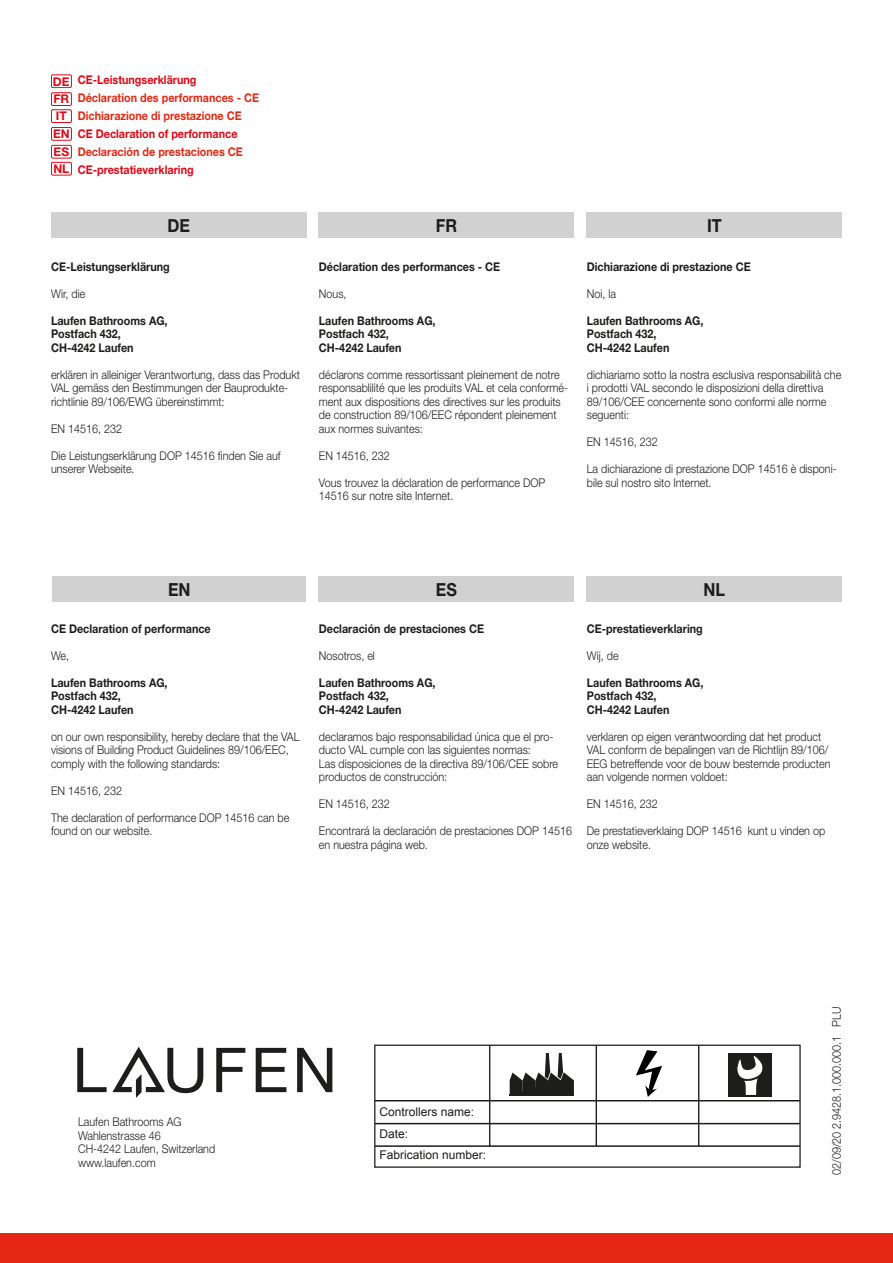
<style>
.page{position:relative;width:893px;height:1263px;background:#fff}
.page>*{position:absolute;margin:0;border:0;box-sizing:border-box;transform-origin:0 0}
.t1{font:700 18px "Helvetica Neue";color:#1d1d1b;scale:.9 1}
.t2{font:300 12px/13.5px "Helvetica Neue";color:#1d1d1b;scale:.9 1}
.t3{font:700 12px/13.5px "Helvetica Neue";color:#1d1d1b;scale:.9 1}
.t4{font:700 12px/18px "Helvetica Neue";color:#e52813;scale:.9 1}
.t5{font:700 12px "Helvetica Neue";color:#e30614;scale:.9 1}
.t6{font:12px/21.8px "Arial";color:#1d1d1b}
.t7{font:700 12px/17.9px "Helvetica Neue";color:#e30614}
</style>
<div class="page">
<svg style="left:216px;top:1048px;width:29px;height:44px"></svg>
<svg style="left:256px;top:1048px;width:30px;height:44px"></svg>
<svg style="left:297px;top:1048px;width:35px;height:44px"></svg>
<svg style="left:77px;top:1047px;width:126px;height:51px"></svg>
<div style="left:374px;top:1044px;width:427px;height:124px;border:1px solid #1d1d1b"></div>
<hr style="left:375px;top:1100px;width:425px;height:1px;background:#1d1d1b">
<hr style="left:375px;top:1123px;width:425px;height:1px;background:#1d1d1b">
<hr style="left:375px;top:1145px;width:425px;height:2px;background:#1d1d1b">
<hr style="left:489px;top:1045px;width:1px;height:101px;background:#1d1d1b">
<hr style="left:596px;top:1045px;width:1px;height:101px;background:#1d1d1b">
<hr style="left:698px;top:1045px;width:1px;height:101px;background:#1d1d1b">
<div style="left:728px;top:1054px;width:43px;height:43px;background:#1d1d1b"></div>
<svg style="left:737px;top:1056px;width:26px;height:39px"></svg>
<svg style="left:510px;top:1053px;width:64px;height:41px"></svg>
<hr style="left:510px;top:1094px;width:64px;height:2px;background:#1d1d1b">
<svg style="left:636px;top:1050px;width:26px;height:47px"></svg>
<div style="left:0;top:1233px;width:893px;height:30px;background:#e52813"></div>
<div style="left:52px;top:576px;width:254px;height:25px;background:#d1d1d1"></div>
<div style="left:51px;top:213px;width:255px;height:25px;background:#d1d1d1"></div>
<div style="left:319px;top:213px;width:255px;height:25px;background:#d1d1d1"></div>
<div style="left:587px;top:213px;width:255px;height:25px;background:#d1d1d1"></div>
<div style="left:319px;top:576px;width:255px;height:25px;background:#d1d1d1"></div>
<div style="left:587px;top:576px;width:255px;height:25px;background:#d1d1d1"></div>
<div style="left:51px;top:75px;width:21px;height:13px;border:1px solid #e30614;border-radius:2px"></div>
<div style="left:51px;top:127px;width:21px;height:14px;border:1px solid #e30614;border-radius:2px"></div>
<div style="left:51px;top:145px;width:21px;height:13px;border:1px solid #e30614;border-radius:2px"></div>
<div style="left:51px;top:92px;width:21px;height:14px;border:1px solid #e30614;border-radius:2px"></div>
<div style="left:51px;top:109px;width:21px;height:14px;border:1px solid #e30614;border-radius:2px"></div>
<div style="left:51px;top:162px;width:21px;height:13px;border:1px solid #e30614;border-radius:2px"></div>
<p class="t7" style="left:53px;top:72px;width:18px">DE</p>
<p class="t7" style="left:53px;top:90px;width:17px;line-height:17px">FR<br>IT</p>
<p class="t7" style="left:53px;top:125px;width:18px">EN<br>ES</p>
<p class="t7" style="left:53px;top:160px;width:18px">NL</p>
<p class="t5" style="left:78px;top:72px;width:133px">CE-Leistungserklärung</p>
<p class="t4" style="left:78px;top:88px;width:203px">Déclaration des performances - CE<br>Dichiarazione di prestazione CE</p>
<p class="t5" style="left:78px;top:126px;width:179px">CE Declaration of performance</p>
<p class="t4" style="left:78px;top:142px;width:185px">Declaración de prestaciones CE</p>
<p class="t5" style="left:78px;top:162px;width:130px">CE-prestatieverklaring</p>
<h1 class="t1" style="left:167px;top:215px;width:27px">DE</h1>
<h1 class="t1" style="left:436px;top:215px;width:25px">FR</h1>
<h1 class="t1" style="left:707px;top:215px;width:18px">IT</h1>
<p class="t3" style="left:51px;top:260px;width:133px">CE-Leistungserklärung</p>
<p class="t2" style="left:51px;top:287px;width:40px">Wir, die</p>
<p class="t3" style="left:51px;top:314px;width:131px">Laufen Bathrooms AG,<br>Postfach 432,<br>CH-4242 Laufen</p>
<p class="t2" style="left:51px;top:368px;width:278px">erklären in alleiniger Verantwortung, dass das Produkt<br>VAL gemäss den Bestimmungen der Bauprodukte&shy;richtlinie 89/106/EWG übereinstimmt:</p>
<p class="t2" style="left:51px;top:422px;width:80px">EN 14516, 232</p>
<p class="t2" style="left:51px;top:449px;width:257px">Die Leistungserklärung DOP 14516 finden Sie auf unserer Webseite.</p>
<p class="t3" style="left:319px;top:260px;width:203px">Déclaration des performances - CE</p>
<p class="t2" style="left:319px;top:287px;width:32px">Nous,</p>
<p class="t3" style="left:319px;top:314px;width:131px">Laufen Bathrooms AG,<br>Postfach 432,<br>CH-4242 Laufen</p>
<p class="t2" style="left:319px;top:368px;width:278px">déclarons comme ressortissant pleinement de notre responsablilité que les produits VAL et cela conformé&shy;ment aux dispositions des directives sur les produits de construction 89/106/EEC répondent pleinement aux normes suivantes:</p>
<p class="t2" style="left:319px;top:449px;width:80px">EN 14516, 232</p>
<p class="t2" style="left:319px;top:476px;width:253px">Vous trouvez la déclaration de performance DOP<br>14516 sur notre site Internet.</p>
<p class="t3" style="left:587px;top:260px;width:184px">Dichiarazione di prestazione CE</p>
<p class="t2" style="left:587px;top:287px;width:34px">Noi, la</p>
<p class="t3" style="left:587px;top:314px;width:131px">Laufen Bathrooms AG,<br>Postfach 432,<br>CH-4242 Laufen</p>
<p class="t2" style="left:587px;top:368px;width:284px">dichiariamo sotto la nostra esclusiva responsabilità che i prodotti VAL secondo le disposizioni della direttiva 89/106/CEE concernente sono conformi alle norme seguenti:</p>
<p class="t2" style="left:587px;top:435px;width:80px">EN 14516, 232</p>
<p class="t2" style="left:587px;top:462px;width:279px">La dichiarazione di prestazione DOP 14516 è disponi&shy;bile sul nostro sito Internet.</p>
<h1 class="t1" style="left:168px;top:578px;width:27px">EN</h1>
<p class="t3" style="left:51px;top:622px;width:179px">CE Declaration of performance</p>
<p class="t2" style="left:51px;top:649px;width:22px">We,</p>
<p class="t3" style="left:51px;top:676px;width:131px">Laufen Bathrooms AG,<br>Postfach 432,<br>CH-4242 Laufen</p>
<p class="t2" style="left:51px;top:730px;width:278px">on our own responsibility, hereby declare that the VAL visions of Building Product Guidelines 89/106/EEC, comply with the following standards:</p>
<p class="t2" style="left:51px;top:784px;width:80px">EN 14516, 232</p>
<p class="t2" style="left:51px;top:811px;width:266px">The declaration of performance DOP 14516 can be found on our website.</p>
<h1 class="t1" style="left:436px;top:578px;width:25px">ES</h1>
<h1 class="t1" style="left:704px;top:578px;width:26px">NL</h1>
<p class="t3" style="left:319px;top:622px;width:185px">Declaración de prestaciones CE</p>
<p class="t2" style="left:319px;top:649px;width:64px">Nosotros, el</p>
<p class="t3" style="left:319px;top:676px;width:131px">Laufen Bathrooms AG,<br>Postfach 432,<br>CH-4242 Laufen</p>
<p class="t2" style="left:319px;top:730px;width:267px">declaramos bajo responsabilidad única que el pro&shy;ducto VAL cumple con las siguientes normas:<br>Las disposiciones de la directiva 89/106/CEE sobre productos de construcción:</p>
<p class="t2" style="left:319px;top:797px;width:80px">EN 14516, 232</p>
<p class="t2" style="left:319px;top:824px;width:283px">Encontrará la declaración de prestaciones DOP 14516 en nuestra página web.</p>
<p class="t3" style="left:587px;top:622px;width:130px">CE-prestatieverklaring</p>
<p class="t2" style="left:587px;top:649px;width:37px">Wij, de</p>
<p class="t3" style="left:587px;top:676px;width:131px">Laufen Bathrooms AG,<br>Postfach 432,<br>CH-4242 Laufen</p>
<p class="t2" style="left:587px;top:730px;width:272px">verklaren op eigen verantwoording dat het product VAL conform de bepalingen van de Richtlijn 89/106/ EEG betreffende voor de bouw bestemde producten aan volgende normen voldoet:</p>
<p class="t2" style="left:587px;top:797px;width:80px">EN 14516, 232</p>
<p class="t2" style="left:587px;top:824px;width:266px">De prestatieverklaing DOP 14516 kunt u vinden op onze website.</p>
<p class="t2" style="left:78px;top:1115px;width:154px">Laufen Bathrooms AG<br>Wahlenstrasse 46<br>CH-4242 Laufen, Switzerland www.laufen.com</p>
<p class="t6" style="left:379px;top:1101px;width:108px">Controllers name:<br>Date:<br>Fabrication number:</p>
<p class="t2" style="left:830px;top:1175px;width:189px;rotate:-90deg">02/09/20 2.9428.1.000.000.1 PLU</p>
</div>
